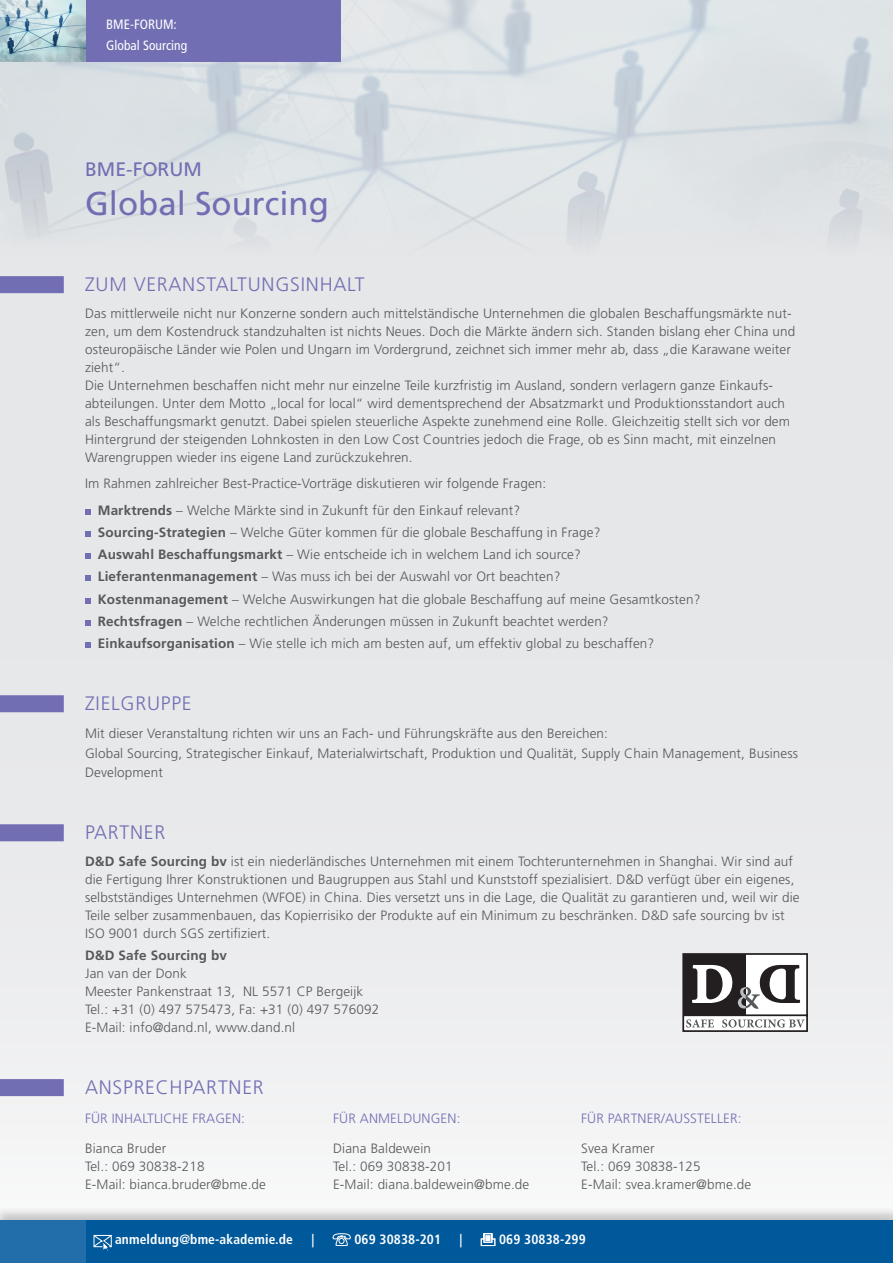
<style>
.page{position:relative;width:893px;height:1263px;background:#e6e7e9}
.page>*{position:absolute;margin:0;border:0;box-sizing:border-box;transform-origin:0 0}
.t1{font:33px "Frutiger LT Std";color:#716eb3}
.t2{font:300 19.5px "Frutiger LT Std";letter-spacing:.04em;color:#716eb3}
.t3{font:19.5px "Frutiger LT Std";color:#716eb3}
.t4{font:300 13.5px/18px "Frutiger LT Std";letter-spacing:.01em;color:#57585a}
.t5{font:300 13.5px "Frutiger LT Std";letter-spacing:.01em;color:#716eb3}
.t6{font:700 condensed 13.5px "Frutiger LT Std";letter-spacing:.01em;color:#fff}
.t7{font:condensed 13.5px/21px "Frutiger LT Std";color:#fff}
.t8{font:700 13.5px "Frutiger LT Std";letter-spacing:.01em;color:#57585a}
.s1{font-weight:700}
</style>
<div class="page">
<img style="left:0;top:0;width:893px;height:240px">
<div style="left:0;top:276px;width:64px;height:17px;background:#716eb3"></div>
<div style="left:0;top:695px;width:64px;height:17px;background:#716eb3"></div>
<div style="left:0;top:824px;width:64px;height:17px;background:#716eb3"></div>
<div style="left:0;top:1079px;width:64px;height:17px;background:#716eb3"></div>
<svg style="left:85px;top:509px;width:6px;height:6px"></svg>
<svg style="left:85px;top:531px;width:6px;height:6px"></svg>
<svg style="left:85px;top:553px;width:6px;height:6px"></svg>
<svg style="left:85px;top:576px;width:6px;height:5px"></svg>
<svg style="left:85px;top:598px;width:6px;height:6px"></svg>
<svg style="left:85px;top:620px;width:6px;height:6px"></svg>
<svg style="left:85px;top:642px;width:6px;height:6px"></svg>
<svg style="left:682px;top:953px;width:126px;height:79px;background:#939192"></svg>
<div style="left:0;top:1206px;width:893px;height:57px;background:#231f20;opacity:.25"></div>
<div style="left:0;top:1220px;width:893px;height:43px;background:#00599b"></div>
<div style="left:0;top:1220px;width:85px;height:43px;background:#216eaa"></div>
<svg style="left:94px;top:1235px;width:18px;height:16px"></svg>
<svg style="left:332px;top:1233px;width:19px;height:14px"></svg>
<svg style="left:480px;top:1233px;width:16px;height:13px"></svg>
<div style="left:85px;top:0;width:255px;height:62px;background:#716eb3"></div>
<img style="left:0;top:0;width:85px;height:62px">
<p class="t7" style="left:106px;top:14px;width:82px">BME-Forum:<br>Global Sourcing</p>
<h2 class="t3" style="left:85px;top:158px;width:115px">BME-Forum</h2>
<h1 class="t1" style="left:85px;top:184px;width:245px">Global Sourcing</h1>
<h2 class="t2" style="left:85px;top:273px;width:281px">Zum Veranstaltungsinhalt</h2>
<p class="t4" style="left:85px;top:304px;width:712px">Das mittlerweile nicht nur Konzerne sondern auch mittelständische U nternehmen die globalen Beschaffungsmärkte nut&shy;zen, um dem Kostendruck standzuhalten ist nichts Neues. Doch die Märkte ändern sich. Standen bislang eher China und osteuropäische Länder wie Polen und U ngarn im Vordergrund, zeichnet sich immer mehr ab, dass „die Karawane weiter zieht“.<br>Die U nternehmen beschaffen nicht mehr nur einzelne Teile kurzfristig im Ausland, sondern verlagern ganze Einkaufs&shy;abteilungen. U nter dem Motto „local for local“ wird dementsprechend der Absatzmarkt und Produktionsstandort auch als Beschaffungsmarkt genutzt. Dabei spielen steuerliche Aspekte zunehmend eine Rolle. Gleichzeitig stellt sich vor dem H intergrund der steigenden Lohnkosten in den Low Cost Countries jedoch die Frage, ob es Sinn macht, mit einzelnen Warengruppen wieder ins eigene Land zurückzukehren.</p>
<p class="t4" style="left:98px;top:470px;width:450px;line-height:26.5px;text-indent:-13px">Im Rahmen zahlreicher Best-Practice-Vorträge diskutieren wir folgende Fragen:<br><span class="s1">Marktrends</span> – Welche Märkte sind in Zukunft für den Einkauf relevant?</p>
<p class="t4" style="left:98px;top:521px;width:604px;line-height:22.2px"><span class="s1">Sourcing-Strategien</span> – Welche Güter kommen für die globale Beschaffung in Frage?<br><span class="s1">Auswahl Beschaffungsmarkt</span> – Wie entscheide ich in welchem Land ich source?<br><span class="s1">Lieferantenmanagement</span> – Was muss ich bei der Auswahl vor Ort beachten?<br><span class="s1">Kostenmanagement</span> – Welche Auswirkungen hat die globale Beschaffung auf meine Gesamtkosten?<br><span class="s1">Rechtsfragen</span> – Welche rechtlichen Änderungen müssen in Zukunft beachtet werden?<br><span class="s1">Einkaufsorganisation</span> – Wie stelle ich mich am besten auf, um effektiv global zu beschaffen?</p>
<h2 class="t2" style="left:85px;top:692px;width:108px">Zielgruppe</h2>
<p class="t4" style="left:85px;top:724px;width:714px;line-height:19.5px">M it dieser Veranstaltung richten wir uns an Fach- und Führungskräfte aus den Bereichen:<br>Global Sourcing, Strategischer Einkauf, Materialwirtschaft, Produktion und Qualität, Supply Chain Management, Business<br>Development</p>
<h2 class="t2" style="left:85px;top:821px;width:82px">partner</h2>
<p class="t4" style="left:85px;top:852px;width:716px"><span class="s1">D&amp;D Safe Sourcing bv</span> ist ein niederländisches U nternehmen mit einem Tochterunternehmen in Shanghai. Wir sind auf die Fertigung Ihrer Konstruktionen und Baugruppen aus Stahl und Kunststoff spezialisiert. D&amp;D verfügt über ein eigenes, selbstständiges U nternehmen (WFOE) in China. Dies versetzt uns in die Lage, die Qualität zu garantieren und, weil wir die Teile selber zusammenbauen, das Kopierrisiko der Produkte auf ein M inimum zu beschränken. D&amp;D safe sourcing bv ist ISO 9001 durch SGS</p>
<p class="t4" style="left:208px;top:924px;width:64px">zertifiziert.</p>
<p class="t8" style="left:85px;top:947px;width:143px">D&amp;D Safe Sourcing bv</p>
<p class="t4" style="left:85px;top:964px;width:296px">Jan van der Donk<br>Meester Pankenstraat 13, NL 5571 CP Bergeijk Tel.: +31 (0) 497 575473, Fa: +31 (0) 497 576092<br>E-Mail: info@dand.nl, www.dand.nl</p>
<h2 class="t2" style="left:85px;top:1076px;width:180px">Ansprec hpartner</h2>
<p class="t5" style="left:85px;top:1111px;width:162px">Für inhaltlic he Fragen:</p>
<p class="t4" style="left:85px;top:1140px;width:182px">Bianca Bruder<br>Tel.: 069 30838-218<br>E-Mail: bianca.bruder@bme.de</p>
<p class="t5" style="left:333px;top:1111px;width:129px">Für Anmeldungen:</p>
<p class="t4" style="left:333px;top:1140px;width:198px">Diana Baldewein<br>Tel.: 069 30838-201<br>E-Mail: diana.baldewein@bme.de</p>
<p class="t5" style="left:581px;top:1111px;width:162px">Für Partner/Aussteller:</p>
<p class="t4" style="left:581px;top:1140px;width:172px">Svea Kramer<br>Tel.: 069 30838-125<br>E-Mail: svea.kramer@bme.de</p>
<p class="t6" style="left:115px;top:1231px;width:179px">anmeldung@bme-akademie.de</p>
<p class="t6" style="left:311px;top:1231px;width:4px">|</p>
<p class="t6" style="left:354px;top:1231px;width:88px">069 30838-201</p>
<p class="t6" style="left:459px;top:1231px;width:4px">|</p>
<p class="t6" style="left:499px;top:1231px;width:88px">069 30838-299</p>
</div>
